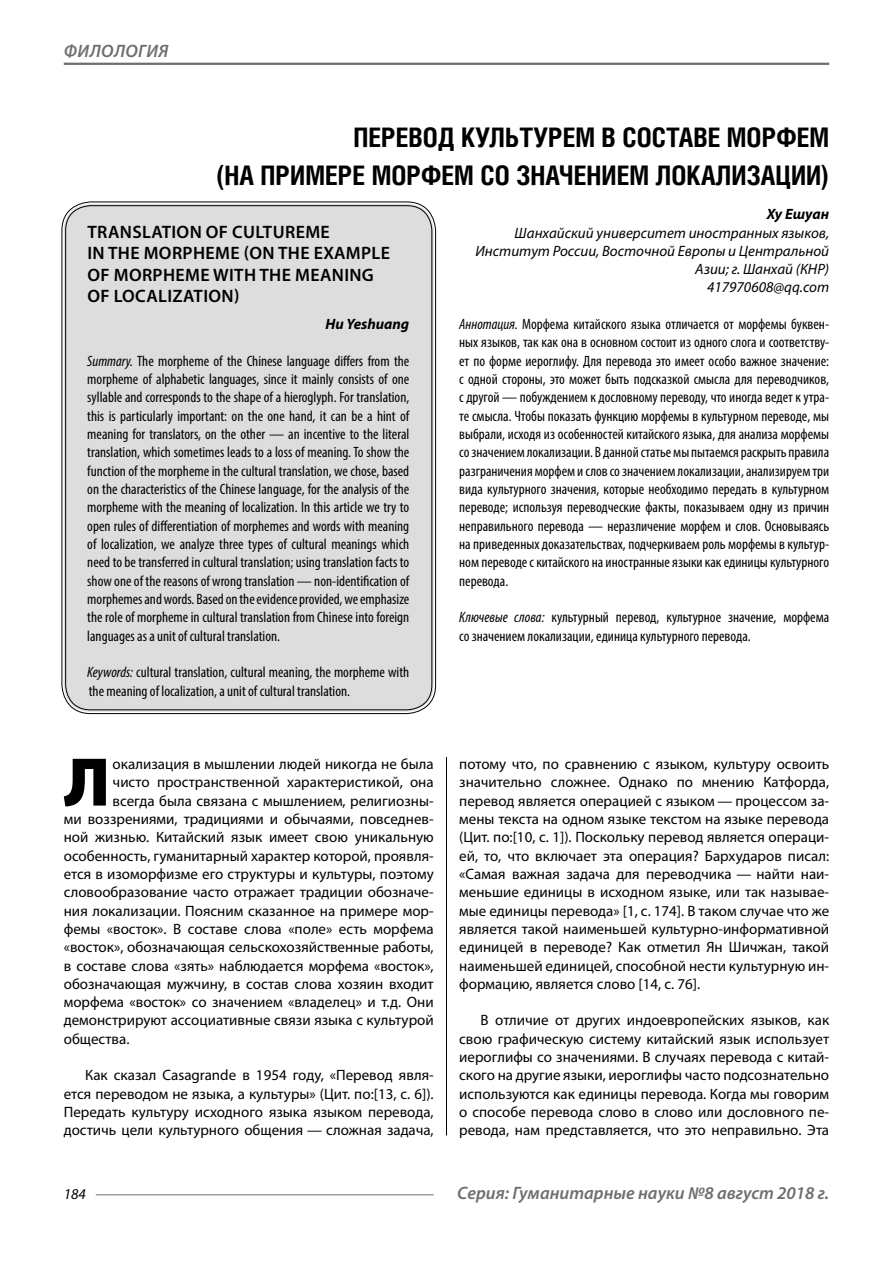
<style>
.page{position:relative;width:893px;height:1263px;background:#fff}
.page>*{position:absolute;margin:0;border:0;box-sizing:border-box;transform-origin:0 0}
.Bukvica{font:900 69.3px "Myriad Pro";color:#000}
.Header{font:700 27px/37.5px "Helios Cond";color:#000;text-align:right}
.Header-eng{font:600 18px/21.6px "Myriad Pro";letter-spacing:.02em;color:#000}
.t1{font:italic 600 18px "Myriad Pro";color:#6e6e6e}
.Normal{font:15px/18.3px "Myriad Pro";color:#000;text-align:justify}
.Annotation-eng{font:condensed 15px/18.3px "Myriad Pro";color:#000;text-align:justify}
.Annotation-rus{font:condensed 15px/18.3px "Myriad Pro";color:#000;text-align:justify}
.Bukvica-2{font:15px "Myriad Pro";color:#000}
.Author-doc{font:italic 15px/18.3px "Myriad Pro";color:#000;text-align:right}
.Author-email{font:italic 15px "Myriad Pro";color:#000}
.Author-eng{font:italic 700 15px "Myriad Pro";color:#000}
.Author{font:italic 700 15px "Myriad Pro";color:#000}
.s1{font-style:italic}
</style>
<div class="page">
<hr style="left:64px;top:63px;width:765px;height:2px;background:#6e6e6e">
<hr style="left:96px;top:1194px;width:338px;height:1px;background:#6e6e6e">
<div style="left:64px;top:204px;width:370px;height:508px;background:#ddd;border-radius:27px"></div>
<hr style="left:446px;top:757px;width:1px;height:378px;background:#000">
<p class="t1" style="left:64px;top:39px;width:26px">Филология</p>
<p class="Header" style="left:217px;top:118px;width:614px">ПЕРЕВОД КУЛЬТУРЕМ В СОСТАВЕ МОРФЕМ<br>(НА ПРИМЕРЕ МОРФЕМ СО ЗНАЧЕНИЕМ ЛОКАЛИЗАЦИИ)</p>
<p class="Author" style="left:767px;top:204px;width:64px">Ху Ешуан</p>
<p class="Author-doc" style="left:475px;top:223px;width:355px">Шанхайский университет иностранных языков,<br>Институт России, Восточной Европы и Центральной<br>Азии; г. Шанхай (КНР)</p>
<p class="Author-email" style="left:707px;top:278px;width:124px">417970608@qq.com</p>
<p class="Annotation-rus" style="left:459px;top:315px;width:371px"><span class="s1">Аннотация.</span> Морфема китайского языка отличается от морфемы буквен&shy;ных языков, так как она в основном состоит из одного слога и соответству&shy;ет по форме иероглифу. Для перевода это имеет особо важное значение: с одной стороны, это может быть подсказкой смысла для переводчиков, с другой — побуждением к дословному переводу, что иногда ведет к утра&shy;те смысла. Чтобы показать функцию морфемы в культурном переводе, мы выбрали, исходя из особенностей китайского языка, для анализа морфемы со значением локализации. В данной статье мы пытаемся раскрыть правила разграничения морфем и слов со значением локализации, анализируем три вида культурного значения, которые необходимо передать в культурном переводе; используя переводческие факты, показываем одну из причин неправильного перевода — неразличение морфем и слов. Основываясь на приведенных доказательствах, подчеркиваем роль морфемы в культур&shy;ном переводе с китайского на иностранные языки как единицы культурного перевода.</p>
<p class="Annotation-rus" style="left:459px;top:608px;width:371px"><span class="s1">Ключевые слова:</span> культурный перевод, культурное значение, морфема со значением локализации, единица культурного перевода.</p>
<p class="Header-eng" style="left:87px;top:220px;width:304px">TRANSLATION OF CULTUREME<br>IN THE MORPHEME (ON THE EXAMPLE<br>OF MORPHEME WITH THE MEANING<br>OF LOCALIZATION)</p>
<p class="Author-eng" style="left:325px;top:314px;width:85px">Hu Yeshuang</p>
<p class="Annotation-eng" style="left:87px;top:351px;width:324px"><span class="s1">Summary.</span> The morpheme of the Chinese language differs from the morpheme of alphabetic languages, since it mainly consists of one syllable and corresponds to the shape of a hieroglyph. For translation, this is particularly important: on the one hand, it can be a hint of meaning for translators, on the other — an incentive to the literal translation, which sometimes leads to a loss of meaning. To show the function of the morpheme in the cultural translation, we chose, based on the characteristics of the Chinese language, for the analysis of the morpheme with the meaning of localization. In this article we try to open rules of differentiation of morphemes and words with meaning of localization, we analyze three types of cultural meanings which need to be transferred in cultural translation; using translation facts to show one of the reasons of wrong translation — non-identification of morphemes and words. Based on the evidence provided, we emphasize the role of morpheme in cultural translation from Chinese into foreign languages as a unit of cultural translation.</p>
<p class="Annotation-eng" style="left:87px;top:663px;width:323px"><span class="s1">Keywords:</span> cultural translation, cultural meaning, the morpheme with the meaning of localization, a unit of cultural translation.</p>
<p class="Bukvica" style="left:64px;top:736px;width:48px">Л</p>
<p class="Bukvica-2" style="left:113px;top:755px;width:323px">окализация в мышлении людей никогда не была</p>
<p class="Bukvica-2" style="left:113px;top:773px;width:323px">чисто пространственной характеристикой, она</p>
<p class="Bukvica-2" style="left:113px;top:791px;width:323px">всегда была связана с мышлением, религиозны-</p>
<p class="Bukvica-2" style="left:64px;top:810px;width:371px">ми воззрениями, традициями и обычаями, повседнев-</p>
<p class="Bukvica-2" style="left:64px;top:828px;width:371px">ной жизнью. Китайский язык имеет свою уникальную</p>
<p class="Bukvica-2" style="left:64px;top:846px;width:371px">особенность, гуманитарный характер которой, проявля-</p>
<p class="Bukvica-2" style="left:64px;top:864px;width:371px">ется в изоморфизме его структуры и культуры, поэтому</p>
<p class="Bukvica-2" style="left:64px;top:883px;width:371px">словообразование часто отражает традиции обозначе-</p>
<p class="Bukvica-2" style="left:64px;top:901px;width:371px">ния локализации. Поясним сказанное на примере мор-</p>
<p class="Bukvica-2" style="left:64px;top:919px;width:371px">фемы «восток». В составе слова «поле» есть морфема</p>
<p class="Bukvica-2" style="left:64px;top:938px;width:371px">«восток», обозначающая сельскохозяйственные работы,</p>
<p class="Bukvica-2" style="left:64px;top:956px;width:371px">в составе слова «зять» наблюдается морфема «восток»,</p>
<p class="Bukvica-2" style="left:64px;top:974px;width:371px">обозначающая мужчину, в состав слова хозяин входит</p>
<p class="Bukvica-2" style="left:64px;top:993px;width:371px">морфема «восток» со значением «владелец» и т.д. Они</p>
<p class="Bukvica-2" style="left:64px;top:1011px;width:371px">демонстрируют ассоциативные связи языка с культурой</p>
<p class="Bukvica-2" style="left:64px;top:1029px;width:67px">общества.</p>
<p class="Normal" style="left:64px;top:1066px;width:371px;text-indent:21px">Как сказал Casagrande в 1954 году, «Перевод явля&shy;ется переводом не языка, а культуры» (Цит. по:[13, с. 6]).<br>Передать культуру исходного языка языком перевода, достичь цели культурного общения — сложная задача,</p>
<p class="Normal" style="left:459px;top:754px;width:371px">потому что, по сравнению с языком, культуру освоить значительно сложнее. Однако по мнению Катфорда, перевод является операцией с языком — процессом за&shy;мены текста на одном языке текстом на языке перевода (Цит. по:[10, с. 1]). Поскольку перевод является операци&shy;ей, то, что включает эта операция? Бархударов писал: «Самая важная задача для переводчика — найти наи&shy;меньшие единицы в исходном языке, или так называе&shy;мые единицы перевода» [1, с. 174]. В таком случае что же является такой наименьшей культурно-информативной единицей в переводе? Как отметил Ян Шичжан, такой наименьшей единицей, способной нести культурную ин&shy;формацию, является слово [14, с. 76].</p>
<p class="Normal" style="left:459px;top:1011px;width:371px;text-indent:21px">В отличие от других индоевропейских языков, как свою графическую систему китайский язык использует иероглифы со значениями. В случаях перевода с китай&shy;ского на другие языки, иероглифы часто подсознательно используются как единицы перевода. Когда мы говорим о способе перевода слово в слово или дословного пе&shy;ревода, нам представляется, что это неправильно. Эта</p>
<p class="Author-doc" style="left:64px;top:1185px;width:24px">184</p>
<p class="t1" style="left:457px;top:1182px;width:373px">Серия: Гуманитарные науки №8 август 2018 г.</p>
</div>
